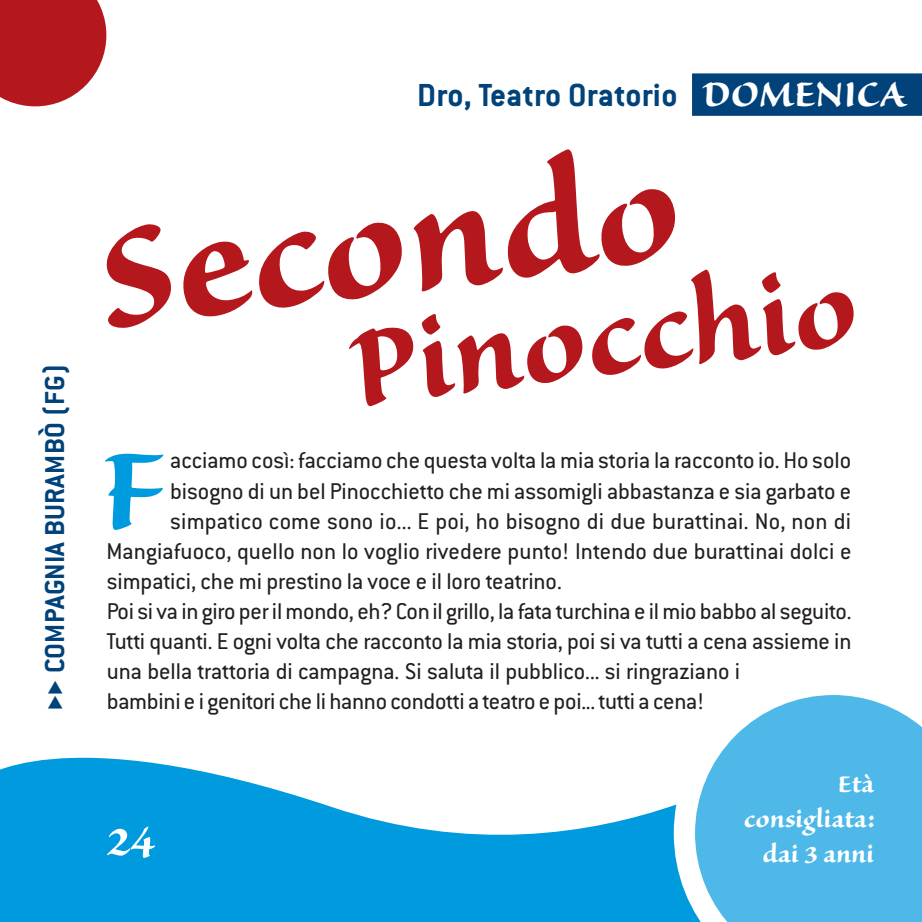
<style>
.page{position:relative;width:922px;height:922px;background:#fff}
.page>*{position:absolute;margin:0;border:0;box-sizing:border-box;transform-origin:0 0}
.t1{font:700 183.5px "Sanvito Pro";color:#b4181d}
.t2{font:700 141.75px "Sanvito Pro";color:#009bde}
.t3{font:700 137.5px "Sanvito Pro";color:#b4181d}
.t4{font:700 51.75px "Sanvito Pro";color:#fff}
.t5{font:700 45px "Sanvito Pro";color:#fff}
.t6{font:700 35px "Conduit ITC";letter-spacing:.005em;color:#004279}
.t7{font:700 30px/35px "Sanvito Pro";color:#fff;text-align:right}
.t8{font:700 30px "Conduit ITC";letter-spacing:.01em;color:#004279}
.t9{font:25px "Conduit ITC";color:#231f20}
</style>
<div class="page">
<svg style="left:0;top:0;width:106px;height:106px;background:#bb3034"></svg>
<svg style="left:0;top:757px;width:694px;height:164px;fill:#009bde"></svg>
<div style="left:692px;top:73px;width:229px;height:43px;background:#004279"></div>
<svg style="left:694px;top:695px;width:227px;height:226px;background:#62c1eb"></svg>
<p class="t8" style="left:45px;top:710px;width:347px;rotate:-90deg">◆◆ COMPAGNIA BURAMBÒ (FG)</p>
<h3 class="t6" style="left:417px;top:84px;width:262px">Dro, Teatro Oratorio</h3>
<h3 class="t5" style="left:702px;top:76px;width:207px">DOMENICA</h3>
<h1 class="t1" style="left:90px;top:208px;width:585px;rotate:-7deg">Secondo</h1>
<h3 class="t3" style="left:343px;top:315px;width:512px;rotate:-7deg">Pinocchio</h3>
<p class="t9" style="left:170px;top:452px;width:682px">acciamo così: facciamo che questa volta la mia storia la racconto io. Ho solo</p>
<p class="t9" style="left:170px;top:482px;width:682px">bisogno di un bel Pinocchietto che mi assomigli abbastanza e sia garbato e</p>
<p class="t9" style="left:170px;top:512px;width:682px">simpatico come sono io... E poi, ho bisogno di due burattinai. No, non di</p>
<p class="t9" style="left:106px;top:542px;width:746px">Mangiafuoco, quello non lo voglio rivedere punto! Intendo due burattinai dolci e</p>
<p class="t9" style="left:107px;top:572px;width:456px">simpatici, che mi prestino la voce e il loro teatrino.</p>
<p class="t9" style="left:107px;top:602px;width:746px">Poi si va in giro per il mondo, eh? Con il grillo, la fata turchina e il mio babbo al seguito.</p>
<p class="t9" style="left:107px;top:632px;width:746px">Tutti quanti. E ogni volta che racconto la mia storia, poi si va tutti a cena assieme in</p>
<p class="t9" style="left:107px;top:662px;width:634px">una bella trattoria di campagna. Si saluta il pubblico... si ringraziano i</p>
<p class="t9" style="left:107px;top:692px;width:599px">bambini e i genitori che li hanno condotti a teatro e poi... tutti a cena!</p>
<h2 class="t2" style="left:99px;top:434px;width:65px">F</h2>
<h3 class="t4" style="left:106px;top:820px;width:50px">24</h3>
<p class="t7" style="left:744px;top:768px;width:131px">Età consigliata: dai 3 anni</p>
</div>
